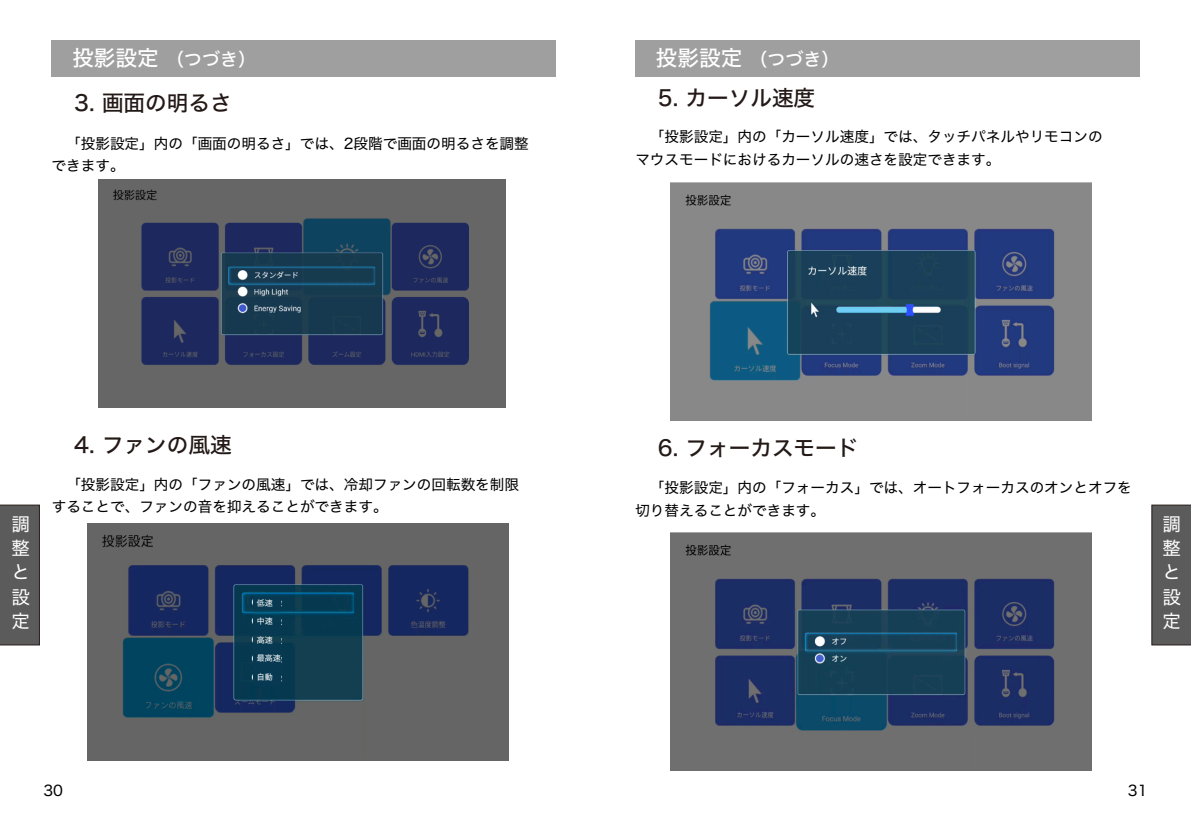
<style>
.page{position:relative;width:1191px;height:840px;background:#fff}
.page>*{position:absolute;margin:0;border:0;box-sizing:border-box;transform-origin:0 0}
.t1{font:21.6px "Hiragino Sans W5";color:#231916}
.t2{font:18.4px/24.2px "Hiragino Sans W4";color:#fff;text-align:justify}
.t3{font:18px "Hiragino Sans W5";color:#fff}
.t4{font:14.6px/22.2px "Hiragino Sans W4";color:#000}
.t5{font:8px "Hiragino Sans W4";color:#fff}
.s1{font-size:21.6px}
</style>
<div class="page">
<img style="left:671px;top:182px;width:420px;height:238px">
<img style="left:671px;top:532px;width:420px;height:238px">
<div style="left:635px;top:40px;width:504px;height:37px;background:#9f9fa0"></div>
<svg style="left:1151px;top:504px;width:40px;height:141px;background:#5b5a5a"></svg>
<div style="left:0;top:504px;width:40px;height:141px;background:#5c5b5b"></div>
<div style="left:52px;top:40px;width:504px;height:37px;background:#9f9fa0"></div>
<img style="left:99px;top:180px;width:406px;height:227px">
<img style="left:87px;top:523px;width:421px;height:236px">
<img style="left:254px;top:594px;width:27px;height:91px">
<p class="t3" style="left:72px;top:51px;width:185px"><span class="s1">投影設定</span>（つづき）</p>
<h1 class="t1" style="left:74px;top:92px;width:159px">3. 画面の明るさ</h1>
<p class="t4" style="left:52px;top:132px;width:479px;text-indent:15px">「投影設定」内の「画面の明るさ」では、2段階で画面の明るさを調整できます。</p>
<p class="t2" style="left:11px;top:511px;width:20px">調整と設定</p>
<h1 class="t1" style="left:74px;top:434px;width:159px">4. ファンの風速</h1>
<p class="t4" style="left:52px;top:473px;width:469px;text-indent:15px">「投影設定」内の「ファンの風速」では、冷却ファンの回転数を制限することで、ファンの音を抑えることができます。</p>
<p class="t5" style="left:257px;top:598px;width:17px">低速</p>
<p class="t5" style="left:257px;top:617px;width:17px">中速</p>
<p class="t5" style="left:257px;top:653px;width:25px">最高速</p>
<p class="t5" style="left:257px;top:672px;width:17px">自動</p>
<p class="t5" style="left:257px;top:635px;width:17px">高速</p>
<p class="t4" style="left:43px;top:779px;width:21px">30</p>
<p class="t3" style="left:656px;top:51px;width:185px"><span class="s1">投影設定</span>（つづき）</p>
<h1 class="t1" style="left:658px;top:86px;width:159px">5. カーソル速度</h1>
<p class="t4" style="left:635px;top:126px;width:469px;text-indent:15px">「投影設定」内の「カーソル速度」では、タッチパネルやリモコンのマウスモードにおけるカーソルの速さを設定できます。</p>
<h1 class="t1" style="left:658px;top:437px;width:202px">6. フォーカスモード</h1>
<p class="t4" style="left:635px;top:476px;width:498px;text-indent:15px">「投影設定」内の「フォーカス」では、オートフォーカスのオンとオフを切り替えることができます。</p>
<p class="t2" style="left:1162px;top:511px;width:20px">調整と設定</p>
<p class="t4" style="left:1127px;top:779px;width:21px">31</p>
</div>
